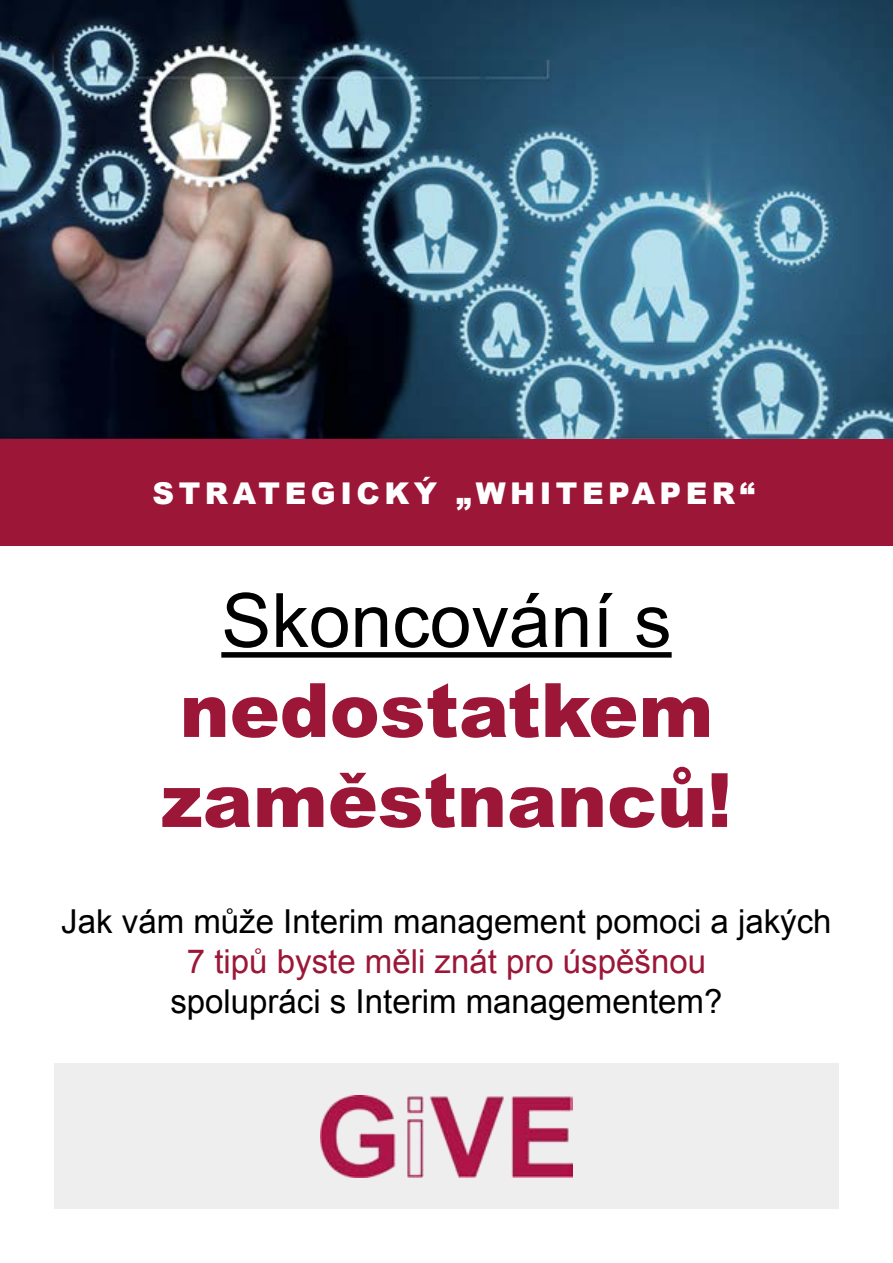
<style>
.page{position:relative;width:893px;height:1263px;background:#fff}
.page>*{position:absolute;margin:0;border:0;box-sizing:border-box;transform-origin:0 0}
.t1{font:900 75px/90px "Arial";color:#9c1737}
.t2{font:75px "Arial";color:#000}
.t3{font:33px "Arial";color:#000}
.t4{font:33px "Arial";color:#9c1737}
.t5{font:900 30px "Arial";letter-spacing:.15em;color:#fff}
</style>
<div class="page">
<img style="left:0;top:0;width:893px;height:439px">
<div style="left:0;top:439px;width:893px;height:107px;background:#9c1737"></div>
<div style="left:221px;top:652px;width:451px;height:6px;background:#000"></div>
<div style="left:54px;top:1063px;width:785px;height:146px;background:#eee"></div>
<img style="left:321px;top:1095px;width:251px;height:82px">
<p class="t5" style="left:153px;top:471px;width:604px">STRATEGICKÝ „WHITEPAPER“</p>
<h1 class="t2" style="left:221px;top:571px;width:452px">Skoncování s</h1>
<h1 class="t1" style="left:161px;top:663px;width:572px">nedostatkem zaměstnanců!</h1>
<p class="t3" style="left:61px;top:900px;width:772px">Jak vám může Interim management pomoci a jakých</p>
<p class="t4" style="left:187px;top:940px;width:521px">7 tipů byste měli znát pro úspěšnou</p>
<p class="t3" style="left:170px;top:979px;width:554px">spolupráci s Interim managementem?</p>
</div>
